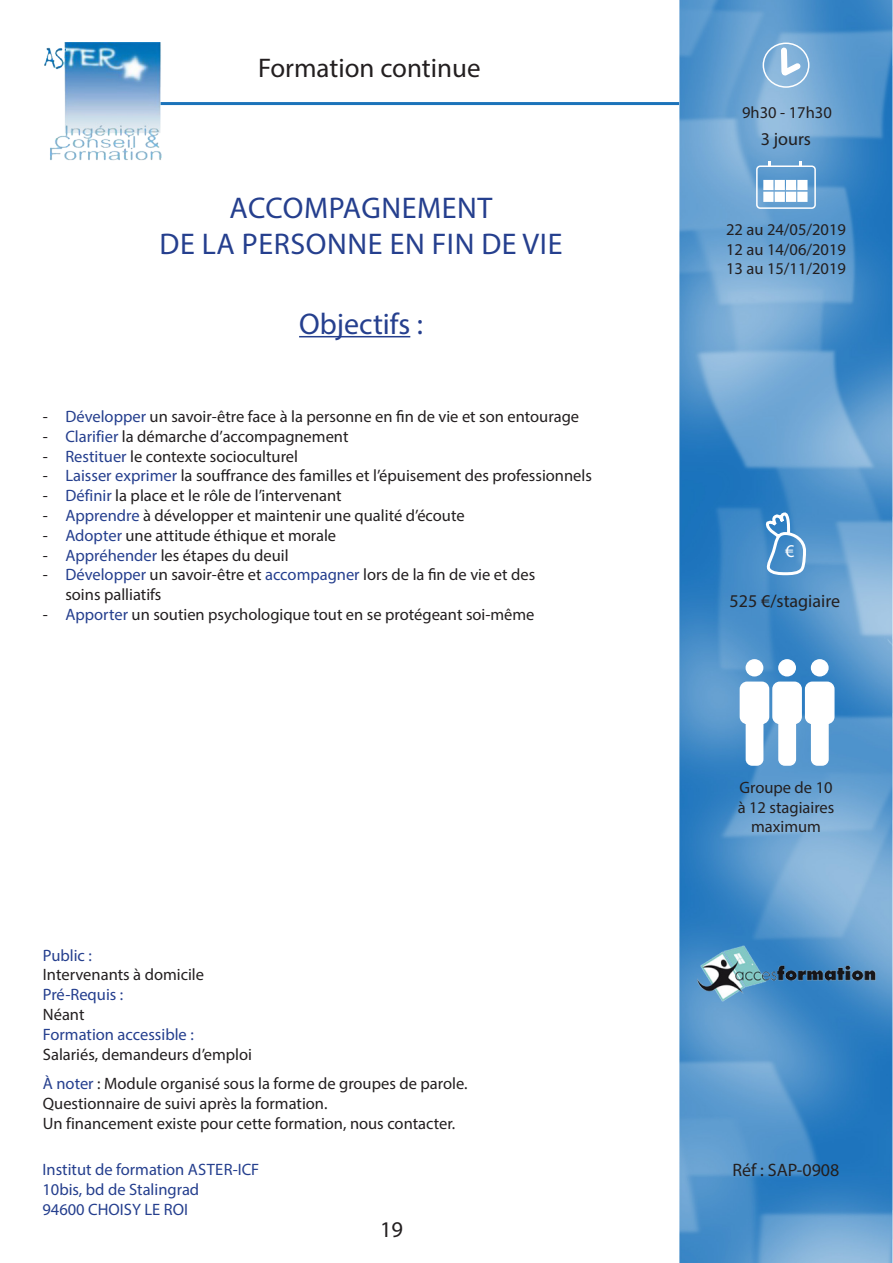
<style>
.page{position:relative;width:893px;height:1263px;background:#fff}
.page>*{position:absolute;margin:0;border:0;box-sizing:border-box;transform-origin:0 0}
.Titre{font:30px "Myriad Pro";letter-spacing:.02em;color:#253f8e}
.Objectif{font:30px "Myriad Pro";color:#253f8e}
.t1{font:27px "Myriad Pro";color:#231f20}
.t2{font:22.5px "Myriad Pro";color:#231f20}
.t3{font:18px "Myriad Pro";color:#231f20}
.t4{font:18px "Myriad Pro";color:#fff}
.texte-objectif{font:16.5px/19.8px "Myriad Pro";color:#231f20}
.Notes{font:16.5px "Myriad Pro";color:#231f20}
.Notes-2{font:16.5px/19.8px "Myriad Pro";color:#253f8e}
.Dates{font:16.5px "Myriad Pro";color:#231f20}
.public{font:16.5px "Myriad Pro";color:#253f8e}
.s1{color:#253f8e}
</style>
<div class="page">
<img style="left:679px;top:0;width:214px;height:1263px">
<hr style="left:151px;top:102px;width:528px;height:3px;background:#1b73ba">
<img style="left:44px;top:43px;width:117px;height:118px">
<div style="left:763px;top:43px;width:46px;height:45px;border:2px solid #fff;border-radius:50%"></div>
<svg style="left:777px;top:44px;width:29px;height:37px"></svg>
<svg style="left:766px;top:514px;width:42px;height:64px"></svg>
<div style="left:756px;top:165px;width:60px;height:44px;border:2px solid #fff;border-radius:3px"></div>
<div style="left:764px;top:181px;width:9px;height:8px;background:#fff"></div>
<div style="left:763px;top:180px;width:10px;height:10px;border:2px solid #fff"></div>
<div style="left:775px;top:181px;width:9px;height:8px;background:#fff"></div>
<div style="left:775px;top:180px;width:10px;height:10px;border:2px solid #fff"></div>
<div style="left:787px;top:181px;width:8px;height:8px;background:#fff"></div>
<div style="left:798px;top:181px;width:9px;height:8px;background:#fff"></div>
<div style="left:797px;top:180px;width:10px;height:10px;border:2px solid #fff"></div>
<div style="left:764px;top:192px;width:9px;height:9px;background:#fff"></div>
<div style="left:763px;top:192px;width:10px;height:10px;border:2px solid #fff"></div>
<div style="left:775px;top:192px;width:9px;height:9px;background:#fff"></div>
<div style="left:775px;top:192px;width:10px;height:10px;border:2px solid #fff"></div>
<div style="left:787px;top:192px;width:8px;height:9px;background:#fff"></div>
<div style="left:786px;top:192px;width:10px;height:10px;border:2px solid #fff"></div>
<div style="left:798px;top:192px;width:9px;height:9px;background:#fff"></div>
<div style="left:797px;top:192px;width:10px;height:10px;border:2px solid #fff"></div>
<div style="left:746px;top:660px;width:17px;height:16px;background:#fff;border-radius:50%"></div>
<div style="left:745px;top:659px;width:18px;height:17px;border:2px solid #fff;border-radius:50%"></div>
<div style="left:779px;top:660px;width:16px;height:16px;background:#fff;border-radius:50%"></div>
<div style="left:778px;top:659px;width:18px;height:17px;border:2px solid #fff;border-radius:50%"></div>
<div style="left:811px;top:660px;width:17px;height:16px;background:#fff;border-radius:50%"></div>
<div style="left:811px;top:659px;width:18px;height:17px;border:2px solid #fff;border-radius:50%"></div>
<svg style="left:739px;top:681px;width:96px;height:85px"></svg>
<hr style="left:299px;top:336px;width:111px;height:1px;background:#253f8e">
<img style="left:695px;top:943px;width:182px;height:58px">
<h2 class="t1" style="left:258px;top:52px;width:224px">Formation continue</h2>
<p class="Titre" style="left:230px;top:190px;width:264px">ACCOMPAGNEMENT</p>
<p class="Titre" style="left:160px;top:226px;width:404px">DE LA PERSONNE EN FIN DE VIE</p>
<p class="Objectif" style="left:299px;top:305px;width:125px">Objectifs :</p>
<p class="texte-objectif" style="left:43px;top:406px;width:538px">- <span class="s1">Développer</span> un savoir-être face à la personne en fin de vie et son entourage</p>
<p class="texte-objectif" style="left:43px;top:426px;width:307px">- <span class="s1">Clarifier</span> la démarche d’accompagnement</p>
<p class="texte-objectif" style="left:43px;top:446px;width:257px">- <span class="s1">Restituer</span> le contexte socioculturel</p>
<p class="texte-objectif" style="left:43px;top:466px;width:551px">- <span class="s1">Laisser exprimer</span> la souffrance des familles et l’épuisement des professionnels</p>
<p class="texte-objectif" style="left:43px;top:485px;width:300px">- <span class="s1">Définir</span> la place et le rôle de l’intervenant</p>
<p class="texte-objectif" style="left:43px;top:505px;width:423px">- <span class="s1">Apprendre</span> à développer et maintenir une qualité d’écoute</p>
<p class="texte-objectif" style="left:43px;top:525px;width:295px">- <span class="s1">Adopter</span> une attitude éthique et morale</p>
<p class="texte-objectif" style="left:43px;top:545px;width:247px">- <span class="s1">Appréhender</span> les étapes du deuil</p>
<p class="texte-objectif" style="left:65px;top:565px;width:471px;text-indent:-23px">- <span class="s1">Développer</span> un savoir-être et <span class="s1">accompagner</span> lors de la fin de vie et des soins palliatifs</p>
<p class="texte-objectif" style="left:43px;top:604px;width:493px">- <span class="s1">Apporter</span> un soutien psychologique tout en se protégeant soi-même</p>
<p class="public" style="left:43px;top:945px;width:51px">Public :</p>
<p class="Notes" style="left:43px;top:964px;width:163px">Intervenants à domicile</p>
<p class="Notes-2" style="left:43px;top:984px;width:82px">Pré-Requis :</p>
<p class="Notes" style="left:43px;top:1004px;width:43px">Néant</p>
<p class="Notes-2" style="left:43px;top:1024px;width:152px">Formation accessible :</p>
<p class="Notes" style="left:43px;top:1044px;width:211px">Salariés, demandeurs d’emploi</p>
<p class="Notes" style="left:43px;top:1073px;width:426px"><span class="s1">À noter</span> : Module organisé sous la forme de groupes de parole.</p>
<p class="Notes" style="left:43px;top:1093px;width:286px">Questionnaire de suivi après la formation.</p>
<p class="Notes" style="left:43px;top:1113px;width:414px">Un financement existe pour cette formation, nous contacter.</p>
<p class="Notes-2" style="left:42px;top:1159px;width:218px">Institut de formation ASTER-ICF<br>10bis, bd de Stalingrad<br>94600 CHOISY LE ROI</p>
<h3 class="t2" style="left:380px;top:1216px;width:24px">19</h3>
<p class="texte-objectif" style="left:742px;top:102px;width:91px">9h30 - 17h30</p>
<p class="t3" style="left:761px;top:128px;width:52px">3 jours</p>
<p class="Dates" style="left:726px;top:219px;width:122px">22 au 24/05/2019</p>
<p class="Dates" style="left:726px;top:239px;width:122px">12 au 14/06/2019</p>
<p class="Dates" style="left:726px;top:259px;width:122px">13 au 15/11/2019</p>
<p class="t4" style="left:785px;top:539px;width:11px">€</p>
<p class="t3" style="left:730px;top:590px;width:112px">525 €/stagiaire</p>
<p class="texte-objectif" style="left:738px;top:777px;width:98px;text-align:center">Groupe de 10 à 12 stagiaires maximum</p>
<p class="t3" style="left:732px;top:1159px;width:109px">Réf : SAP-0908</p>
</div>
